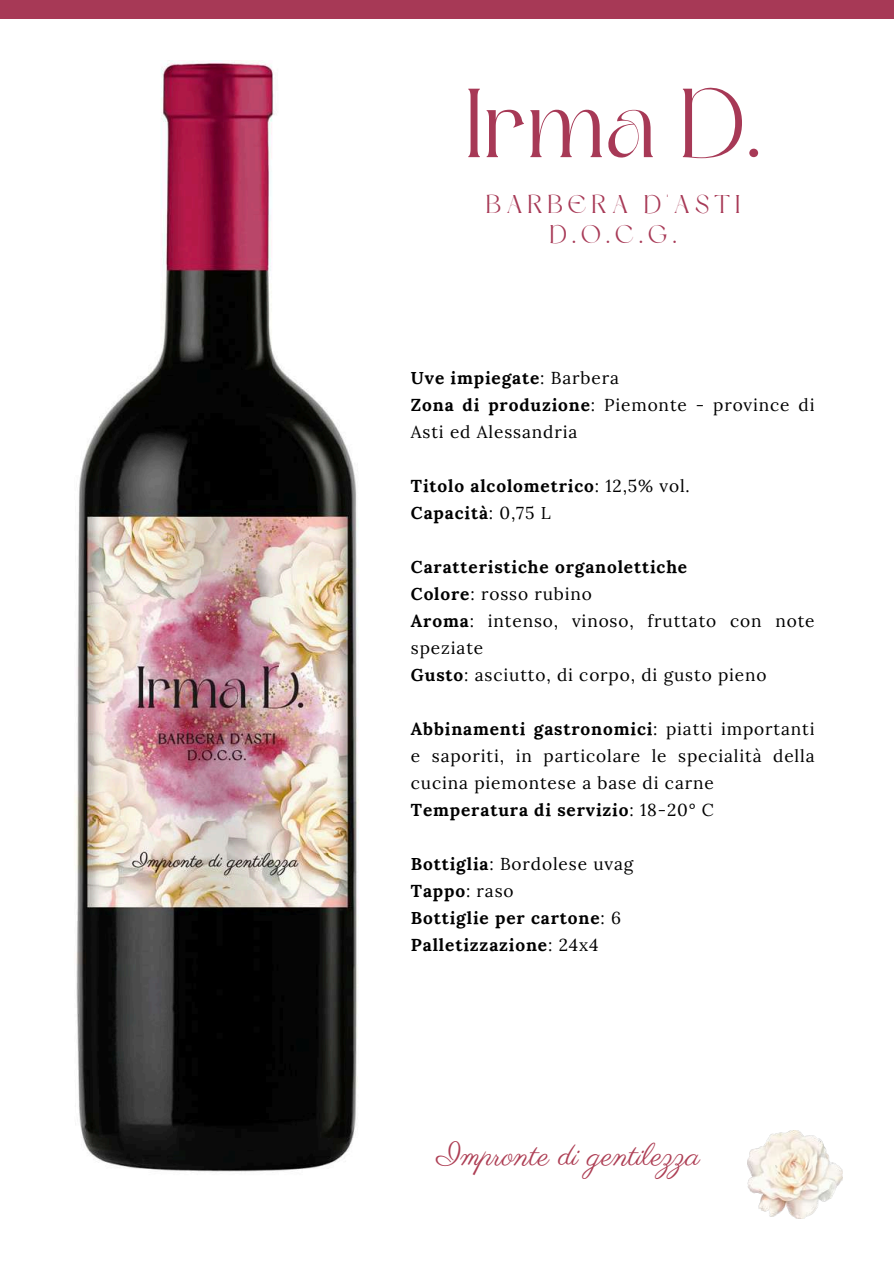
<style>
.page{position:relative;width:894px;height:1264px;background:#fff}
.page>*{position:absolute;margin:0;border:0;box-sizing:border-box;transform-origin:0 0}
.t1{font:97.5px "Dream Avenue";color:#a73956}
.t2{font:31.5px "Parisienne";color:#ad3e54}
.t3{font:25.5px/30.3px "Dream Avenue";letter-spacing:.205em;color:#a73956;text-align:center}
.t4{font:17.25px/27px "Lora";letter-spacing:.05em;color:#000}
.t5{font:700 17.25px/27px "Lora";letter-spacing:.05em;color:#000}
.s1{font-weight:700}
.s2{font-weight:400}
</style>
<div class="page">
<div style="left:0;top:0;width:893px;height:19px;background:#a73956"></div>
<img style="left:75px;top:60px;width:284px;height:1112px">
<img style="left:747px;top:1130px;width:95px;height:88px">
<h1 class="t1" style="left:465px;top:84px;width:297px">Irma D.</h1>
<h3 class="t3" style="left:486px;top:191px;width:255px">BARBERA D'ASTI<br>D.O.C.G.</h3>
<p class="t4" style="left:411px;top:364px;width:405px"><span class="s1">Uve impiegate</span>: Barbera<br><span class="s1">Zona di produzione</span>: Piemonte - province di<br>Asti ed Alessandria</p>
<p class="t5" style="left:411px;top:472px;width:280px">Titolo alcolometrico<span class="s2">: 12,5% vol.<br></span>Capacità<span class="s2">: 0,75 L</span></p>
<p class="t4" style="left:411px;top:553px;width:405px"><span class="s1">Caratteristiche organolettiche<br>Colore</span>: rosso rubino<br><span class="s1">Aroma</span>: intenso, vinoso, fruttato con note speziate<br><span class="s1">Gusto</span>: asciutto, di corpo, di gusto pieno</p>
<p class="t4" style="left:411px;top:715px;width:405px"><span class="s1">Abbinamenti gastronomici</span>: piatti importanti e saporiti, in particolare le specialità della cucina piemontese a base di carne <span class="s1">Temperatura di servizio</span>: 18-20° C</p>
<p class="t5" style="left:411px;top:850px;width:224px">Bottiglia<span class="s2">: Bordolese uvag<br></span>Tappo<span class="s2">: raso<br></span>Bottiglie per cartone<span class="s2">: 6<br></span>Palletizzazione<span class="s2">: 24x4</span></p>
<h2 class="t2" style="left:436px;top:1135px;width:265px">Impronte di gentilezza</h2>
</div>
